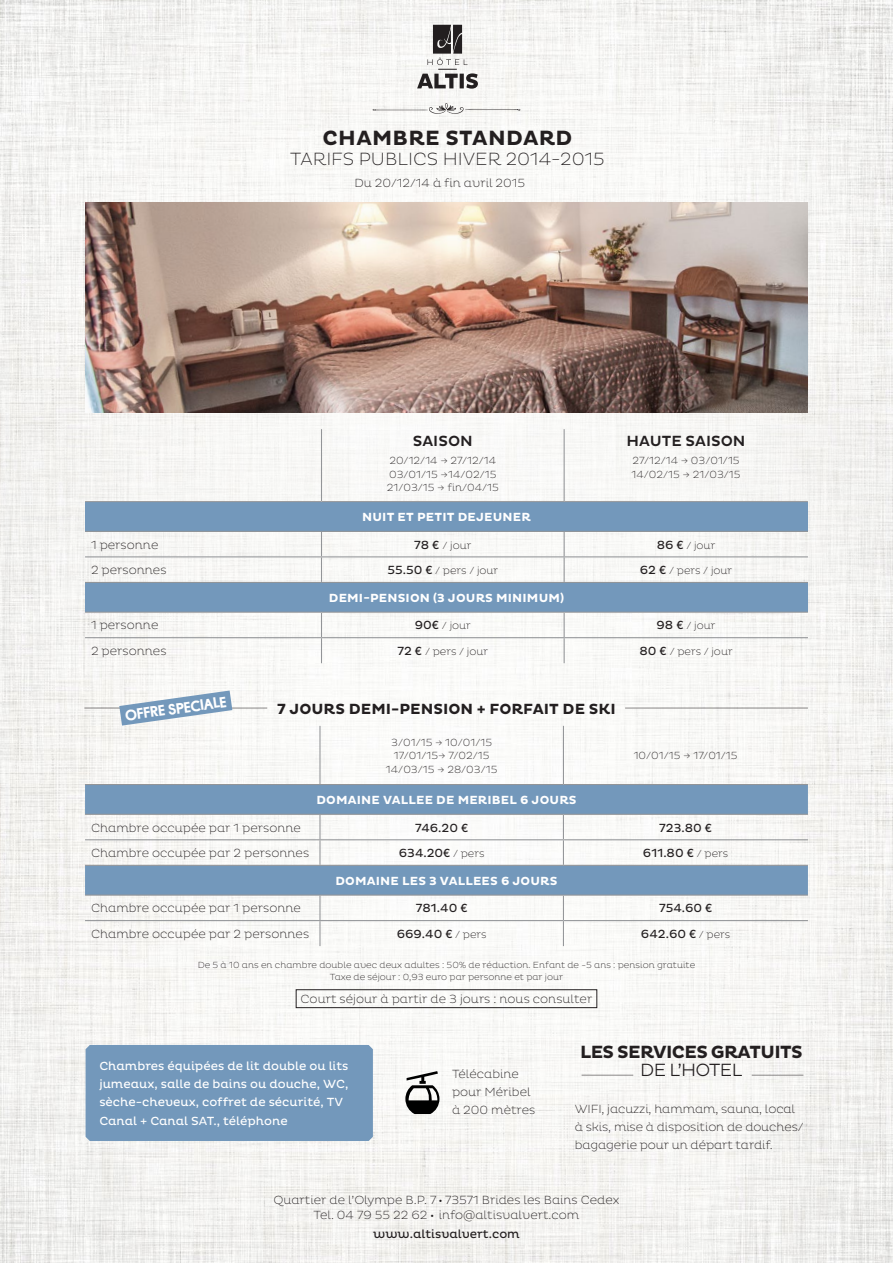
<style>
.page{position:relative;width:893px;height:1263px;background:#fff}
.page>*{position:absolute;margin:0;border:0;box-sizing:border-box;transform-origin:0 0}
.t1{font:700 21px "Pluto";letter-spacing:.015em;color:#231f20}
.t2{font:700 18px/18px "Pluto";letter-spacing:-.035em;color:#231f20;text-align:center}
.t3{font:200 18px "Pluto";color:#231f20}
.t4{font:700 15px "Pluto";color:#231f20}
.t5{font:500 15px "Pluto";color:#231f20}
.t6{font:900 15px "Diamonds";color:#fff}
.t7{font:200 12px/18px "Pluto";color:#231f20}
.t8{font:12px/18px "Pluto";color:#fff}
.t9{font:700 12px "Pluto";letter-spacing:.015em;color:#fff}
.t10{font:12px "Pluto";color:#231f20}
.t11{font:200 10.5px "Pluto";color:#231f20}
.t12{font:200 9px/12px "Pluto";color:#231f20;text-align:center}
.s1{font-weight:400;font-size:12px}
.s2{font-weight:200;font-size:10.5px}
.s3{font-weight:300}
.s4{font-weight:400;font-size:10.5px}
</style>
<div class="page">
<img style="left:0;top:0;width:893px;height:357px">
<img style="left:0;top:357px;width:893px;height:906px">
<img style="left:85px;top:203px;width:723px;height:209px">
<svg style="left:417px;top:25px;width:61px;height:64px"></svg>
<svg style="left:372px;top:103px;width:148px;height:11px"></svg>
<div style="left:85px;top:502px;width:723px;height:29px;background:#7398bb"></div>
<div style="left:85px;top:582px;width:723px;height:30px;background:#7398bb"></div>
<hr style="left:321px;top:429px;width:1px;height:72px;background:#939598">
<hr style="left:564px;top:429px;width:1px;height:72px;background:#939598">
<hr style="left:85px;top:556px;width:236px;height:1px;background:#939598">
<hr style="left:321px;top:556px;width:243px;height:1px;background:#939598">
<svg style="left:321px;top:532px;width:1px;height:50px"></svg>
<hr style="left:564px;top:556px;width:244px;height:1px;background:#939598">
<svg style="left:564px;top:532px;width:1px;height:50px"></svg>
<hr style="left:85px;top:582px;width:236px;height:1px;background:#939598">
<hr style="left:321px;top:582px;width:243px;height:1px;background:#939598">
<hr style="left:564px;top:582px;width:244px;height:1px;background:#939598">
<hr style="left:85px;top:612px;width:236px;height:1px;background:#939598">
<hr style="left:321px;top:612px;width:243px;height:1px;background:#939598">
<hr style="left:564px;top:612px;width:244px;height:1px;background:#939598">
<hr style="left:85px;top:637px;width:236px;height:1px;background:#939598">
<hr style="left:321px;top:637px;width:243px;height:1px;background:#939598">
<svg style="left:321px;top:613px;width:1px;height:50px"></svg>
<hr style="left:564px;top:637px;width:244px;height:1px;background:#939598">
<svg style="left:564px;top:613px;width:1px;height:50px"></svg>
<hr style="left:85px;top:501px;width:236px;height:1px;background:#939598">
<hr style="left:321px;top:501px;width:243px;height:1px;background:#939598">
<hr style="left:564px;top:501px;width:244px;height:1px;background:#939598">
<hr style="left:85px;top:531px;width:236px;height:1px;background:#939598">
<hr style="left:321px;top:531px;width:243px;height:1px;background:#939598">
<hr style="left:564px;top:531px;width:244px;height:1px;background:#939598">
<svg style="left:85px;top:785px;width:723px;height:109px;fill:#7398bb"></svg>
<hr style="left:319px;top:726px;width:1px;height:58px;background:#939598">
<hr style="left:563px;top:726px;width:1px;height:58px;background:#939598">
<hr style="left:85px;top:784px;width:235px;height:1px;background:#939598">
<hr style="left:320px;top:784px;width:243px;height:1px;background:#939598">
<hr style="left:563px;top:784px;width:245px;height:1px;background:#939598">
<hr style="left:85px;top:814px;width:235px;height:1px;background:#939598">
<hr style="left:320px;top:814px;width:243px;height:1px;background:#939598">
<hr style="left:563px;top:814px;width:245px;height:1px;background:#939598">
<hr style="left:85px;top:839px;width:235px;height:1px;background:#939598">
<hr style="left:320px;top:839px;width:243px;height:1px;background:#939598">
<svg style="left:319px;top:815px;width:1px;height:50px"></svg>
<hr style="left:563px;top:839px;width:245px;height:1px;background:#939598">
<svg style="left:563px;top:815px;width:1px;height:50px"></svg>
<hr style="left:85px;top:865px;width:235px;height:1px;background:#939598">
<hr style="left:320px;top:865px;width:243px;height:1px;background:#939598">
<hr style="left:563px;top:865px;width:245px;height:1px;background:#939598">
<hr style="left:85px;top:894px;width:235px;height:2px;background:#939598">
<hr style="left:320px;top:894px;width:243px;height:2px;background:#939598">
<hr style="left:563px;top:894px;width:245px;height:2px;background:#939598">
<hr style="left:85px;top:920px;width:235px;height:1px;background:#939598">
<hr style="left:320px;top:920px;width:243px;height:1px;background:#939598">
<svg style="left:319px;top:896px;width:1px;height:50px"></svg>
<hr style="left:563px;top:920px;width:245px;height:1px;background:#939598">
<svg style="left:563px;top:896px;width:1px;height:50px"></svg>
<div style="left:296px;top:989px;width:301px;height:19px;border:1px solid #231f20"></div>
<hr style="left:625px;top:707px;width:183px;height:2px;background:#231f20">
<hr style="left:582px;top:1075px;width:51px;height:1px;background:#231f20">
<hr style="left:752px;top:1075px;width:51px;height:1px;background:#231f20">
<div style="left:86px;top:1045px;width:287px;height:96px;background:#7398bb"></div>
<svg style="left:405px;top:1071px;width:34px;height:43px"></svg>
<hr style="left:84px;top:707px;width:183px;height:2px;background:#231f20">
<svg style="left:119px;top:690px;width:113px;height:36px"></svg>
<p class="t1" style="left:323px;top:126px;width:251px">CHAMBRE STANDARD</p>
<p class="t3" style="left:290px;top:148px;width:316px">TARIFS PUBLICS HIVER 2014-2015</p>
<p class="t7" style="left:354px;top:174px;width:172px">Du 20/12/14 à fin avril 2015</p>
<p class="t5" style="left:413px;top:433px;width:62px">SAISON</p>
<p class="t11" style="left:389px;top:455px;width:108px">20/12/14 → 27/12/14</p>
<p class="t11" style="left:389px;top:468px;width:109px">03/01/15 →14/02/15</p>
<p class="t11" style="left:387px;top:482px;width:114px">21/03/15 → fin/04/15</p>
<p class="t9" style="left:362px;top:510px;width:170px">NUIT ET PETIT DEJEUNER</p>
<p class="t5" style="left:626px;top:433px;width:121px">HAUTE SAISON</p>
<p class="t11" style="left:632px;top:455px;width:109px">27/12/14 → 03/01/15</p>
<p class="t11" style="left:631px;top:468px;width:111px">14/02/15 → 21/03/15</p>
<p class="t7" style="left:91px;top:536px;width:69px">1 personne</p>
<p class="t11" style="left:414px;top:539px;width:59px"><span class="s1">78 €</span> / jour</p>
<p class="t11" style="left:657px;top:539px;width:60px"><span class="s1">86 €</span> / jour</p>
<p class="t7" style="left:91px;top:561px;width:77px">2 personnes</p>
<p class="t11" style="left:387px;top:565px;width:112px"><span class="s1">55.50 €</span> / pers / jour</p>
<p class="t11" style="left:640px;top:565px;width:94px"><span class="s1">62 €</span> / pers / jour</p>
<p class="t9" style="left:329px;top:591px;width:237px">DEMI-PENSION (3 JOURS MINIMUM)</p>
<p class="t7" style="left:91px;top:616px;width:69px">1 personne</p>
<p class="t11" style="left:415px;top:620px;width:58px"><span class="s1">90€</span> / jour</p>
<p class="t11" style="left:656px;top:620px;width:60px"><span class="s1">98 €</span> / jour</p>
<p class="t7" style="left:91px;top:642px;width:77px">2 personnes</p>
<p class="t11" style="left:397px;top:645px;width:92px"><span class="s1">72 €</span> / pers / jour</p>
<p class="t11" style="left:639px;top:645px;width:95px"><span class="s1">80 €</span> / pers / jour</p>
<p class="t6" style="left:124px;top:706px;width:104px;rotate:-8deg">OFFRE SPECIALE</p>
<p class="t4" style="left:277px;top:700px;width:340px">7 JOURS DEMI-PENSION + FORFAIT DE SKI</p>
<p class="t11" style="left:391px;top:736px;width:102px">3/01/15 → 10/01/15</p>
<p class="t11" style="left:394px;top:750px;width:97px">17/01/15→ 7/02/15</p>
<p class="t11" style="left:386px;top:763px;width:113px">14/03/15 → 28/03/15</p>
<p class="t9" style="left:316px;top:793px;width:262px">DOMAINE VALLEE DE MERIBEL 6 JOURS</p>
<p class="t11" style="left:634px;top:750px;width:105px">10/01/15 → 17/01/15</p>
<p class="t7" style="left:91px;top:818px;width:211px">Chambre occupée par 1 personne</p>
<p class="t10" style="left:415px;top:821px;width:55px">746.20 €</p>
<p class="t10" style="left:659px;top:821px;width:54px">723.80 €</p>
<p class="t7" style="left:91px;top:844px;width:220px">Chambre occupée par 2 personnes</p>
<p class="t10" style="left:399px;top:846px;width:87px">634.20€ <span class="s2">/ pers</span></p>
<p class="t10" style="left:643px;top:846px;width:87px">611.80 € <span class="s2">/ pers</span></p>
<p class="t9" style="left:335px;top:874px;width:224px">DOMAINE LES 3 VALLEES 6 JOURS</p>
<p class="t7" style="left:91px;top:899px;width:211px">Chambre occupée par 1 personne</p>
<p class="t10" style="left:416px;top:901px;width:53px">781.40 €</p>
<p class="t10" style="left:659px;top:901px;width:55px">754.60 €</p>
<p class="t7" style="left:91px;top:925px;width:220px">Chambre occupée par 2 personnes</p>
<p class="t10" style="left:397px;top:927px;width:91px">669.40 € <span class="s2">/ pers</span></p>
<p class="t10" style="left:641px;top:927px;width:91px">642.60 € <span class="s2">/ pers</span></p>
<p class="t12" style="left:198px;top:959px;width:499px">De 5 à 10 ans en chambre double avec deux adultes : 50% de réduction. Enfant de -5 ans : pension gratuite<br>Taxe de séjour : 0,93 euro par personne et par jour</p>
<p class="t7" style="left:301px;top:990px;width:293px">Court séjour à partir de 3 jours : nous consulter</p>
<p class="t8" style="left:99px;top:1057px;width:251px">Chambres équipées de lit double ou lits jumeaux, salle de bains ou douche, WC, sèche-cheveux, coffret de sécurité, TV Canal + Canal SAT., téléphone</p>
<p class="t7" style="left:452px;top:1065px;width:69px">Télécabine</p>
<p class="t7" style="left:452px;top:1083px;width:80px">pour Méribel</p>
<p class="t7" style="left:452px;top:1101px;width:85px">à 200 mètres</p>
<p class="t2" style="left:580px;top:1044px;width:224px">LES SERVICES GRATUITS<br><span class="s3">DE L’HOTEL</span></p>
<p class="t7" style="left:575px;top:1100px;width:230px">WIFI, jacuzzi, hammam, sauna, local à skis, mise à disposition de douches/ bagagerie pour un départ tardif.</p>
<p class="t7" style="left:273px;top:1191px;width:348px">Quartier de l’Olympe B.P. 7 <span class="s4">•</span> 73571 Brides les Bains Cedex</p>
<p class="t7" style="left:314px;top:1206px;width:267px">Tel. 04 79 55 22 62 <span class="s4">•</span> info@altisvalvert.com</p>
<p class="t10" style="left:373px;top:1227px;width:148px">www.altisvalvert.com</p>
</div>
